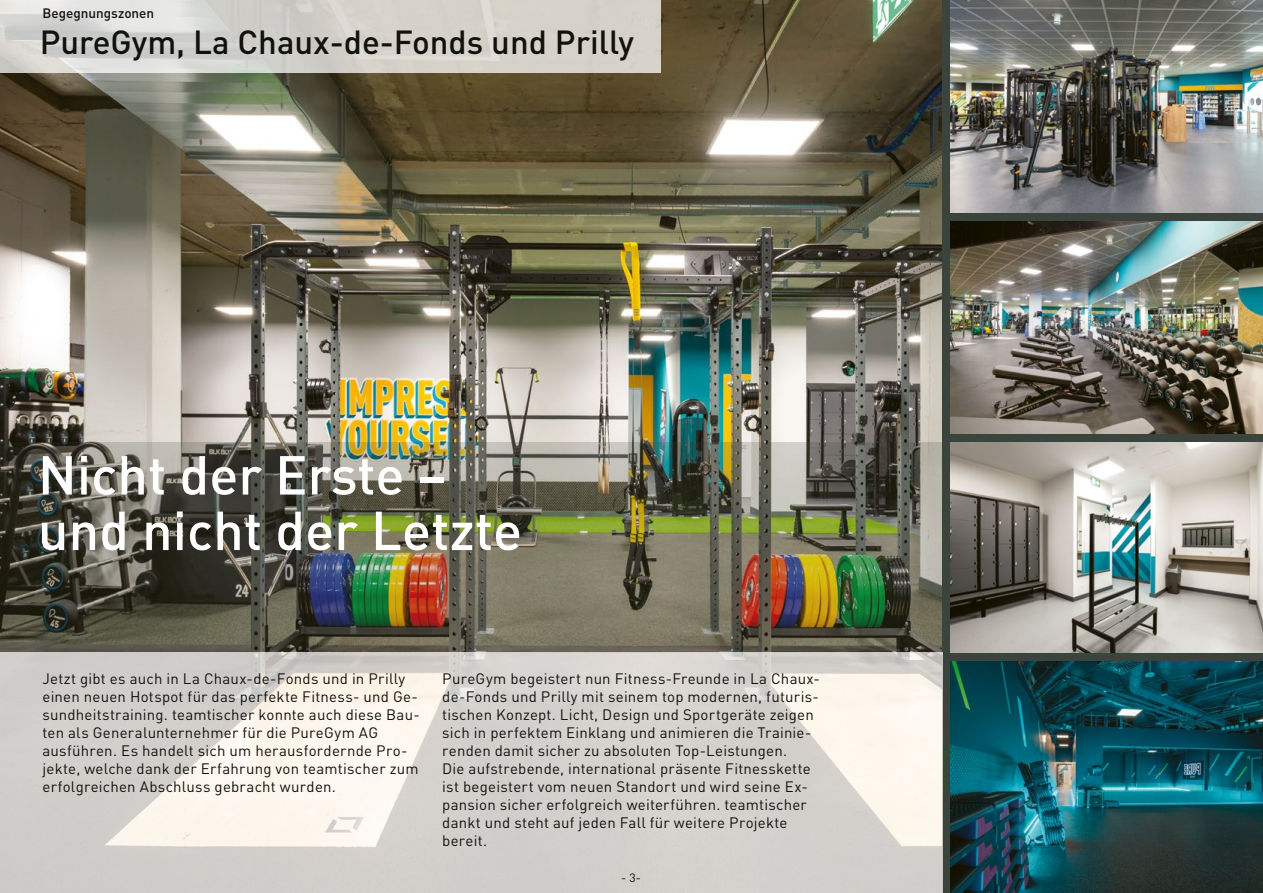
<style>
.page{position:relative;width:1263px;height:893px;background:#fff}
.page>*{position:absolute;margin:0;border:0;box-sizing:border-box;transform-origin:0 0}
.t1{font:500 54px/55.5px "DINOT";color:#fff}
.t2{font:500 33px "DINOT";color:#12120d}
.t3{font:15px/18px "DINOT";letter-spacing:.015em;color:#12120d}
.t4{font:500 13.5px "DINOT";color:#12120d}
.t5{font:12px "DINOT";color:#12120d}
</style>
<div class="page">
<img style="left:1px;top:0;width:942px;height:442px">
<div style="left:943px;top:0;width:320px;height:893px;background:#3a433c"></div>
<img style="left:951px;top:0;width:312px;height:213px">
<img style="left:951px;top:221px;width:312px;height:213px">
<img style="left:951px;top:442px;width:312px;height:211px">
<img style="left:951px;top:661px;width:312px;height:232px">
<img style="left:0;top:220px;width:1px;height:214px">
<img style="left:0;top:442px;width:943px;height:211px">
<svg style="left:0;top:653px;width:943px;height:240px;background:#dcd9d4"></svg>
<svg style="left:0;top:0;width:661px;height:72px;background:#d5d3ce"></svg>
<img style="left:0;top:661px;width:1px;height:232px">
<p class="t4" style="left:43px;top:4px;width:113px">Begegnungszonen</p>
<h2 class="t2" style="left:40px;top:21px;width:596px">PureGym, La Chaux-de-Fonds und Prilly</h2>
<h1 class="t1" style="left:38px;top:446px;width:486px">Nicht der Erste – und nicht der Letzte</h1>
<p class="t3" style="left:43px;top:669px;width:379px">Jetzt gibt es auch in La Chaux-de-Fonds und in Prilly einen neuen Hotspot für das perfekte Fitness- und Ge&shy;sundheitstraining. teamtischer konnte auch diese Bau&shy;ten als Generalunternehmer für die PureGym AG ausführen. Es handelt sich um herausfordernde Pro&shy;jekte, welche dank der Erfahrung von teamtischer zum erfolgreichen Abschluss gebracht wurden.</p>
<p class="t3" style="left:442px;top:669px;width:379px">PureGym begeistert nun Fitness-Freunde in La Chaux&shy;de-Fonds und Prilly mit seinem top modernen, futuris&shy;tischen Konzept. Licht, Design und Sportgeräte zeigen sich in perfektem Einklang und animieren die Trainie&shy;renden damit sicher zu absoluten Top-Leistungen.<br>Die aufstrebende, international präsente Fitnesskette ist begeistert vom neuen Standort und wird seine Ex&shy;pansion sicher erfolgreich weiterführen. teamtischer dankt und steht auf jeden Fall für weitere Projekte bereit.</p>
<p class="t5" style="left:621px;top:870px;width:21px">- 3-</p>
</div>
